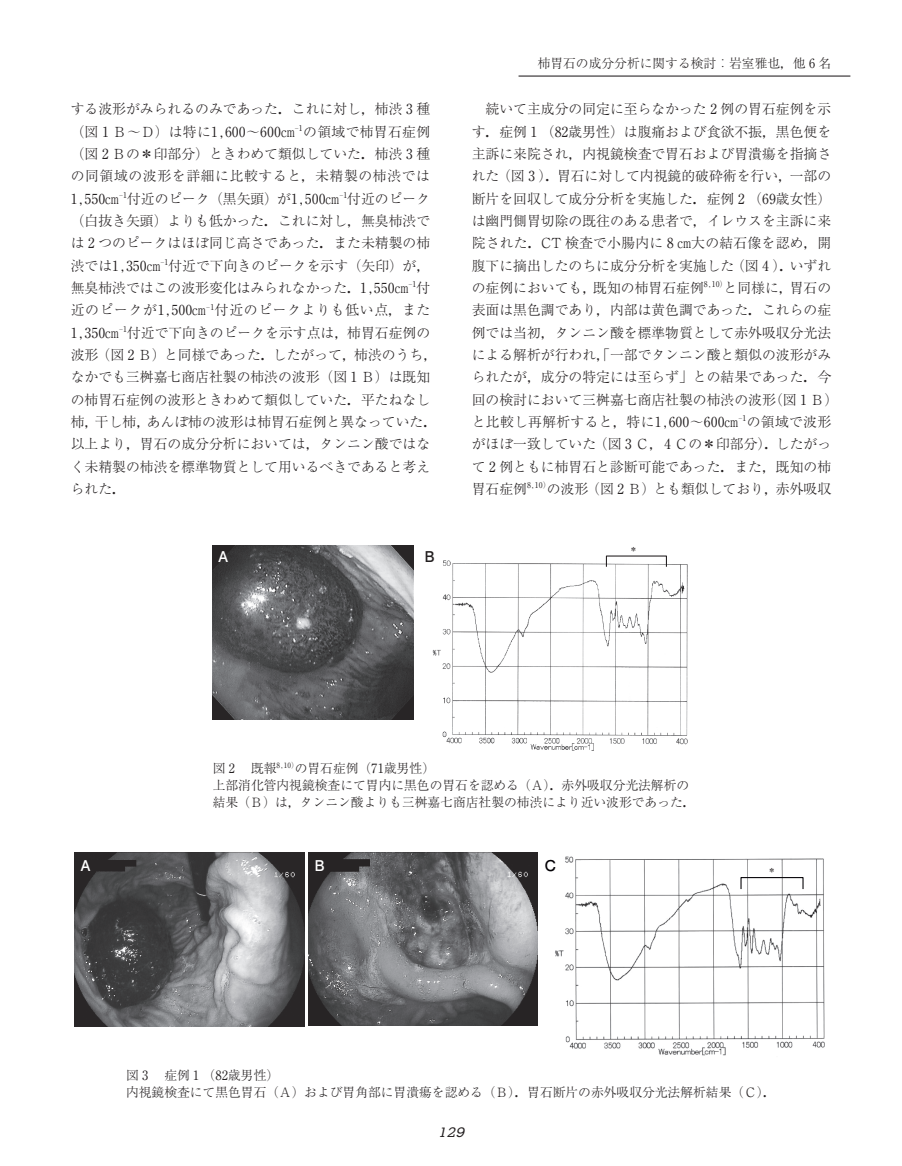
<style>
.page{position:relative;width:902px;height:1166px;background:#fff}
.page>*{position:absolute;margin:0;border:0;box-sizing:border-box;transform-origin:0 0}
.t1{font:700 14.85px "Futo Go B101 Pr 5";color:#fff}
.t2{font:700 14.85px "Futo Go B101 Pr 5";color:#231f20}
.t3{font:700 14.85px "Futo Go B101 Pr 5";color:#030105}
.t4{font:300 13.8px/22.4px "Ryumin Pr 5";color:#231f20}
._5_別組_図題{font:300 12.75px/17px "Ryumin Pr 5";color:#231f20}
.t5{font:italic 12.75px "MO Suuji HA G Gn";color:#231f20}
.t6{font:700 7.5px "Futo Go B101 Pr 5";color:#231f20}
.s1{font-family:"indd hoso minchou";font-weight:400}
</style>
<div class="page">
<hr style="left:518px;top:75px;width:332px;height:2px;background:#231f20">
<img style="left:212px;top:545px;width:201px;height:174px">
<img style="left:432px;top:556px;width:256px;height:194px">
<img style="left:74px;top:852px;width:230px;height:173px">
<img style="left:308px;top:852px;width:229px;height:173px">
<img style="left:555px;top:856px;width:270px;height:200px">
<div style="left:740px;top:876px;width:63px;height:13px;border:1px solid #030105"></div>
<p class="_5_別組_図題" style="left:537px;top:53px;width:295px">柿胃石の成分分析に関する検討<span class="s1">：</span>岩室雅也<span class="s1">，</span>他<span class="s1">６</span>名</p>
<p class="t4" style="left:71px;top:97px;width:368px">する波形がみられるのみであった<span class="s1">．</span>これに対し<span class="s1">，</span>柿渋<span class="s1">３</span>種<span class="s1">（</span>図<span class="s1">１</span>Ｂ～Ｄ<span class="s1">）</span>は特に<span class="s1">1,600</span>～<span class="s1">600</span>㎝<sup>ﾝ1</sup>の領域で柿胃石症例<span class="s1">（</span>図<span class="s1">２</span>Ｂの＊印部分<span class="s1">）</span>ときわめて類似していた<span class="s1">．</span>柿渋<span class="s1">３</span>種の同領域の波形を詳細に比較すると<span class="s1">，</span>未精製の柿渋では<br><span class="s1">1,550</span>㎝<sup>ﾝ1</sup>付近のピーク<span class="s1">（</span>黒矢頭<span class="s1">）</span>が<span class="s1">1,500</span>㎝<sup>ﾝ1</sup>付近のピーク<span class="s1">（</span>白抜き矢頭<span class="s1">）</span>よりも低かった<span class="s1">．</span>これに対し<span class="s1">，</span>無臭柿渋では<span class="s1">２</span>つのピークはほぼ同じ高さであった<span class="s1">．</span>また未精製の柿渋では<span class="s1">1,350</span>㎝<sup>ﾝ1</sup>付近で下向きのピークを示す<span class="s1">（</span>矢印<span class="s1">）</span>が<span class="s1">，</span>無臭柿渋ではこの波形変化はみられなかった<span class="s1">．1,550</span>㎝<sup>ﾝ1</sup>付近のピークが<span class="s1">1,500</span>㎝<sup>ﾝ1</sup>付近のピークよりも低い点<span class="s1">，</span>また<br><span class="s1">1,350</span>㎝<sup>ﾝ1</sup>付近で下向きのピークを示す点は<span class="s1">，</span>柿胃石症例の波形<span class="s1">（</span>図<span class="s1">２</span>Ｂ<span class="s1">）</span>と同様であった<span class="s1">．</span>したがって<span class="s1">，</span>柿渋のうち<span class="s1">，</span>なかでも三桝嘉七商店社製の柿渋の波形<span class="s1">（</span>図<span class="s1">１</span>Ｂ<span class="s1">）</span>は既知の柿胃石症例の波形ときわめて類似していた<span class="s1">．</span>平たねなし柿<span class="s1">，</span>干し柿<span class="s1">，</span>あんぽ柿の波形は柿胃石症例と異なっていた<span class="s1">．</span>以上より<span class="s1">，</span>胃石の成分分析においては<span class="s1">，</span>タンニン酸ではなく未精製の柿渋を標準物質として用いるべきであると考えられた<span class="s1">．</span></p>
<p class="t4" style="left:471px;top:97px;width:368px;text-align:center">続いて主成分の同定に至らなかった<span class="s1">２</span>例の胃石症例を示<br>す<span class="s1">．</span>症例<span class="s1">１（82</span>歳男性<span class="s1">）</span>は腹痛および食欲不振<span class="s1">，</span>黒色便を主訴に来院され<span class="s1">，</span>内視鏡検査で胃石および胃潰瘍を指摘された<span class="s1">（</span>図<span class="s1">３）．</span>胃石に対して内視鏡的破砕術を行い<span class="s1">，</span>一部の断片を回収して成分分析を実施した<span class="s1">．</span>症例<span class="s1">２（69</span>歳女性<span class="s1">）</span>は幽門側胃切除の既往のある患者で<span class="s1">，</span>イレウスを主訴に来院された<span class="s1">．</span>CT 検査で小腸内に<span class="s1">８</span>㎝大の結石像を認め<span class="s1">，</span>開腹下に摘出したのちに成分分析を実施した<span class="s1">（</span>図<span class="s1">４）．</span>いずれの症例においても<span class="s1">，</span>既知の柿胃石症例<sup>8,10)</sup>と同様に<span class="s1">，</span>胃石の表面は黒色調であり<span class="s1">，</span>内部は黄色調であった<span class="s1">．</span>これらの症例では当初<span class="s1">，</span>タンニン酸を標準物質として赤外吸収分光法による解析が行われ<span class="s1">，「</span>一部でタンニン酸と類似の波形がみられたが<span class="s1">，</span>成分の特定には至らず<span class="s1">」</span>との結果であった<span class="s1">．</span>今回の検討において三桝嘉七商店社製の柿渋の波形<span class="s1">（</span>図<span class="s1">１</span>Ｂ<span class="s1">）</span>と比較し再解析すると<span class="s1">，</span>特に<span class="s1">1,600</span>～<span class="s1">600</span>㎝<sup>ﾝ1</sup>の領域で波形がほぼ一致していた<span class="s1">（</span>図<span class="s1">３</span>Ｃ<span class="s1">，４</span>Ｃの＊印部分<span class="s1">）．</span>したがって<span class="s1">２</span>例ともに柿胃石と診断可能であった<span class="s1">．</span>また<span class="s1">，</span>既知の柿胃石症例<sup>8,10)</sup>の波形<span class="s1">（</span>図<span class="s1">２</span>Ｂ<span class="s1">）</span>とも類似しており<span class="s1">，</span>赤外吸収</p>
<p class="t1" style="left:218px;top:544px;width:12px">A</p>
<p class="t2" style="left:424px;top:544px;width:12px">B</p>
<p class="t6" style="left:629px;top:543px;width:9px">＊</p>
<p class="_5_別組_図題" style="left:213px;top:758px;width:224px">図<span class="s1">２</span> 既報<sup>8,10)</sup>の胃石症例<span class="s1">（71</span>歳男性<span class="s1">）</span></p>
<p class="_5_別組_図題" style="left:213px;top:775px;width:484px">上部消化管内視鏡検査にて胃内に黒色の胃石を認める<span class="s1">（</span>Ａ<span class="s1">）．</span>赤外吸収分光法解析の結果<span class="s1">（</span>Ｂ<span class="s1">）</span>は<span class="s1">，</span>タンニン酸よりも三桝嘉七商店社製の柿渋により近い波形であった<span class="s1">．</span></p>
<p class="t1" style="left:80px;top:853px;width:12px">A</p>
<p class="t1" style="left:314px;top:853px;width:12px">B</p>
<p class="t3" style="left:545px;top:853px;width:13px">C</p>
<p class="t6" style="left:768px;top:863px;width:9px">＊</p>
<p class="_5_別組_図題" style="left:126px;top:1065px;width:155px">図<span class="s1">３</span> 症例<span class="s1">１（82</span>歳男性<span class="s1">）</span></p>
<p class="_5_別組_図題" style="left:126px;top:1082px;width:651px">内視鏡検査にて黒色胃石<span class="s1">（</span>Ａ<span class="s1">）</span>および胃角部に胃潰瘍を認める<span class="s1">（</span>Ｂ<span class="s1">）．</span>胃石断片の赤外吸収分光法解析結果<span class="s1">（</span>Ｃ<span class="s1">）．</span></p>
<p class="t5" style="left:438px;top:1126px;width:30px">129</p>
</div>
